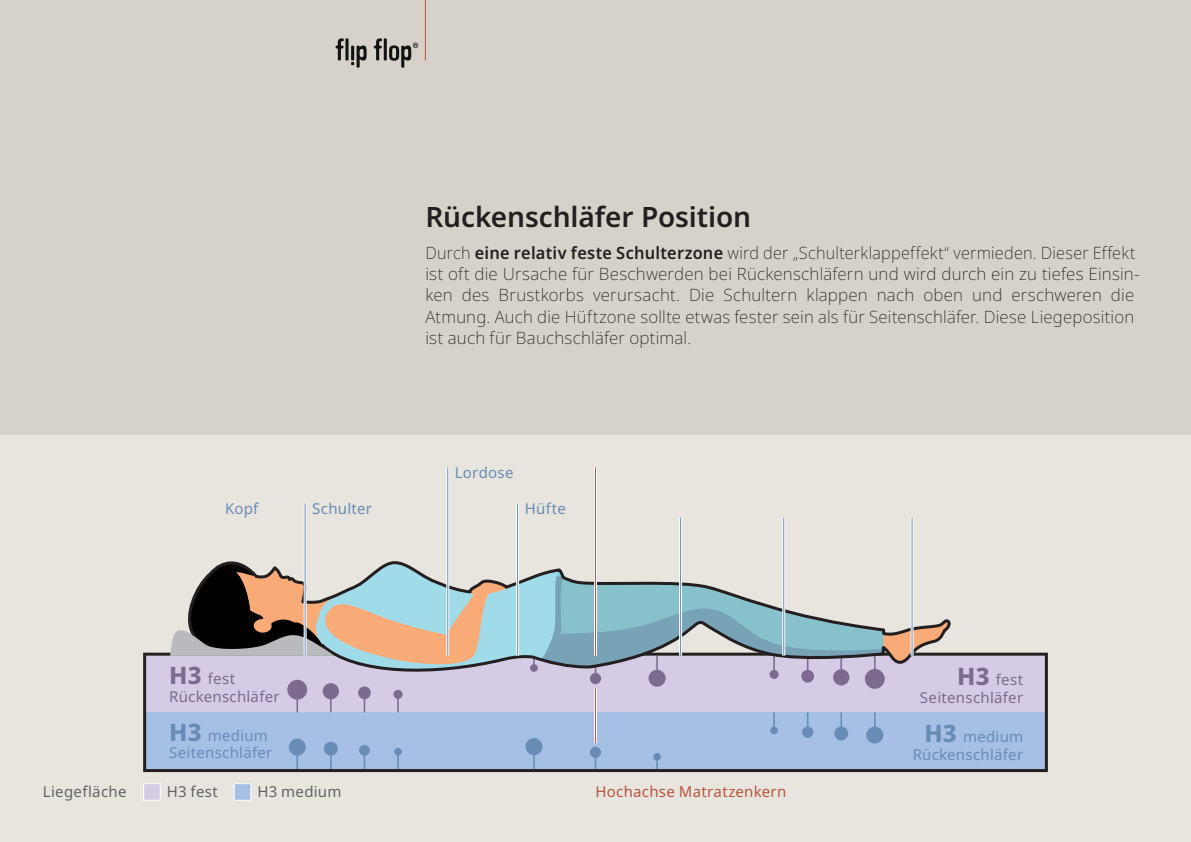
<style>
.page{position:relative;width:1191px;height:842px;background:#d7d2c9}
.page>*{position:absolute;margin:0;border:0;box-sizing:border-box;transform-origin:0 0}
.t1{font:600 28px "Noto Sans";letter-spacing:-.005em;color:#231f20}
.t2{font:200 17px/21.2px "Noto Sans";letter-spacing:.015em;color:#231f20;scale:.96 1}
.t3{font:15px "Noto Sans";letter-spacing:.02em;color:#688cb6}
.t4{font:15px "Noto Sans";letter-spacing:.02em;color:#7c6b8f}
.t5{font:15px "Noto Sans";letter-spacing:.02em;color:#636366}
.t6{font:15px "Noto Sans";letter-spacing:.02em;color:#b8543c}
.s1{font-weight:600}
.s2{font-weight:800;font-size:24px}
</style>
<div class="page">
<div style="left:0;top:435px;width:1191px;height:407px;background:#e8e5de"></div>
<hr style="left:425px;top:0;width:1px;height:60px;background:#b8543c">
<svg style="left:143px;top:783px;width:18px;height:18px"></svg>
<svg style="left:234px;top:783px;width:17px;height:18px"></svg>
<svg style="left:143px;top:653px;width:904px;height:119px;background:#afbbda"></svg>
<svg style="left:170px;top:540px;width:780px;height:141px"></svg>
<hr style="left:594px;top:467px;width:3px;height:189px;background:#fff">
<hr style="left:516px;top:504px;width:3px;height:152px;background:#fff">
<hr style="left:446px;top:467px;width:3px;height:189px;background:#fff">
<hr style="left:304px;top:504px;width:3px;height:152px;background:#fff">
<hr style="left:595px;top:467px;width:1px;height:189px;background:#b8543c">
<hr style="left:517px;top:504px;width:1px;height:152px;background:#688cb6">
<hr style="left:679px;top:518px;width:3px;height:138px;background:#fff">
<hr style="left:680px;top:518px;width:1px;height:138px;background:#688cb6">
<hr style="left:782px;top:518px;width:3px;height:138px;background:#fff">
<hr style="left:783px;top:518px;width:1px;height:138px;background:#688cb6">
<hr style="left:910px;top:518px;width:3px;height:138px;background:#fff">
<hr style="left:911px;top:518px;width:1px;height:138px;background:#688cb6">
<hr style="left:447px;top:467px;width:1px;height:189px;background:#688cb6">
<hr style="left:305px;top:504px;width:1px;height:152px;background:#688cb6">
<svg style="left:335px;top:38px;width:9px;height:22px"></svg>
<hr style="left:345px;top:38px;width:3px;height:22px;background:#111312">
<svg style="left:351px;top:45px;width:15px;height:23px"></svg>
<svg style="left:374px;top:38px;width:8px;height:22px"></svg>
<hr style="left:384px;top:38px;width:3px;height:22px;background:#111312">
<svg style="left:389px;top:43px;width:29px;height:25px"></svg>
<div style="left:287px;top:680px;width:20px;height:20px;background:#7c6b8f;border-radius:50%"></div>
<div style="left:323px;top:683px;width:16px;height:16px;background:#7c6b8f;border-radius:50%"></div>
<div style="left:358px;top:686px;width:13px;height:13px;background:#7c6b8f;border-radius:50%"></div>
<div style="left:393px;top:690px;width:9px;height:9px;background:#7c6b8f;border-radius:50%"></div>
<div style="left:769px;top:670px;width:9px;height:9px;background:#7c6b8f;border-radius:50%"></div>
<div style="left:801px;top:670px;width:13px;height:13px;background:#7c6b8f;border-radius:50%"></div>
<div style="left:833px;top:669px;width:16px;height:16px;background:#7c6b8f;border-radius:50%"></div>
<div style="left:865px;top:669px;width:19px;height:20px;background:#7c6b8f;border-radius:50%"></div>
<p class="t3" style="left:225px;top:498px;width:35px">Kopf</p>
<p class="t3" style="left:312px;top:498px;width:61px">Schulter</p>
<h1 class="t1" style="left:425px;top:197px;width:327px">Rückenschläfer Position</h1>
<p class="t2" style="left:425px;top:242px;width:745px">Durch <span class="s1">eine relativ feste Schulterzone</span> wird der „Schulterklappeffekt“ vermieden. Dieser Effekt ist oft die Ursache für Beschwerden bei Rückenschläfern und wird durch ein zu tiefes Einsin&shy;ken des Brustkorbs verursacht. Die Schultern klappen nach oben und erschweren die Atmung. Auch die Hüftzone sollte etwas fester sein als für Seitenschläfer. Diese Liegeposition ist auch für Bauchschläfer optimal.</p>
<p class="t3" style="left:455px;top:462px;width:60px">Lordose</p>
<p class="t3" style="left:524px;top:498px;width:43px">Hüfte</p>
<p class="t4" style="left:169px;top:668px;width:68px"><span class="s2">H3</span> fest</p>
<p class="t3" style="left:169px;top:725px;width:100px"><span class="s2">H3</span> medium</p>
<p class="t4" style="left:169px;top:686px;width:112px">Rückenschläfer</p>
<p class="t4" style="left:957px;top:669px;width:68px"><span class="s2">H3</span> fest</p>
<p class="t3" style="left:924px;top:726px;width:100px"><span class="s2">H3</span> medium</p>
<p class="t4" style="left:920px;top:687px;width:105px">Seitenschläfer</p>
<p class="t3" style="left:169px;top:742px;width:105px">Seitenschläfer</p>
<p class="t3" style="left:912px;top:744px;width:112px">Rückenschläfer</p>
<p class="t5" style="left:43px;top:781px;width:85px">Liegefläche</p>
<p class="t5" style="left:167px;top:781px;width:53px">H3 fest</p>
<p class="t5" style="left:257px;top:781px;width:85px">H3 medium</p>
<p class="t6" style="left:595px;top:781px;width:192px">Hochachse Matratzenkern</p>
</div>
